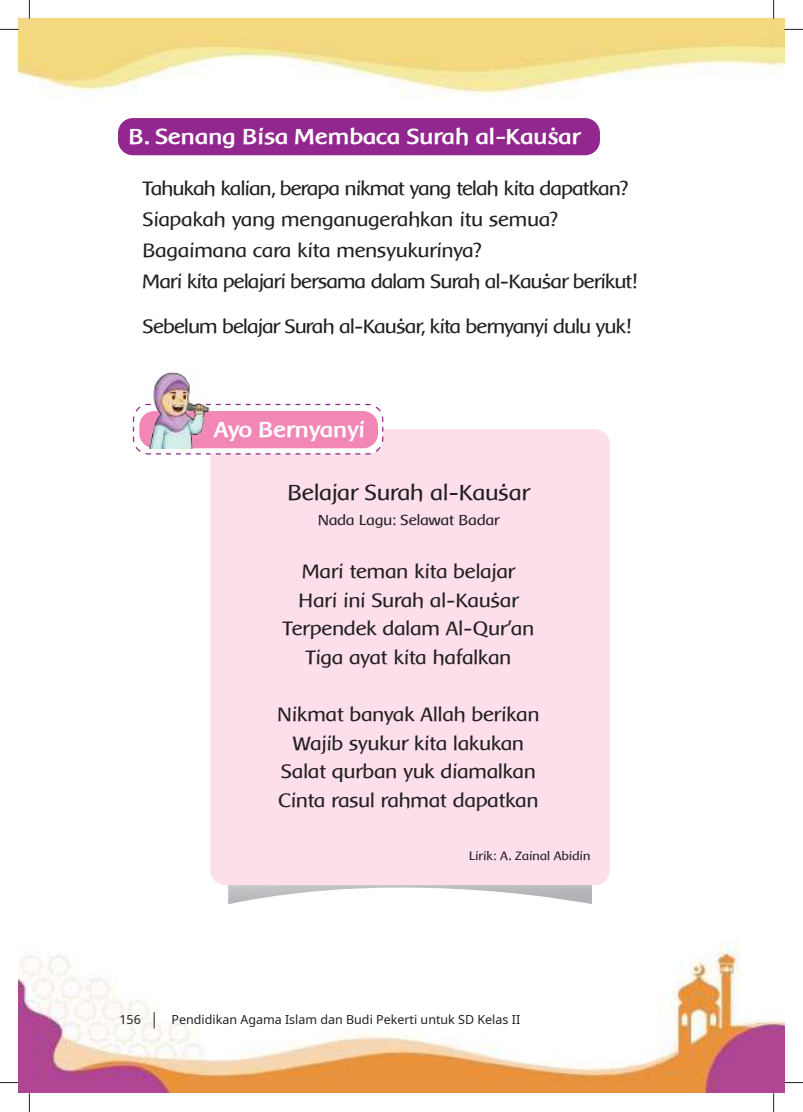
<style>
.page{position:relative;width:803px;height:1112px;background:#fff}
.page>*{position:absolute;margin:0;border:0;box-sizing:border-box;transform-origin:0 0}
.t1{font:700 22.5px "Baar Metanoia";color:#fff}
.t2{font:22.5px "Baar Metanoia";letter-spacing:-.02em;color:#231f20}
.t3{font:20px/28.5px "Baar Metanoia";letter-spacing:-.025em;color:#231f20;text-align:center}
.t4{font:20px "Baar Metanoia";letter-spacing:-.05em;color:#231f20}
.t5{font:15px "Baar Metanoia";letter-spacing:-.015em;color:#231f20}
.t6{font:12.5px "Noto Sans";color:#231f20}
.t7{font:12.5px "Baar Metanoia";letter-spacing:-.015em;color:#231f20}
.s1{font-family:"Cambria";font-size:23.75px}
</style>
<div class="page">
<img style="left:19px;top:19px;width:765px;height:1073px">
<svg style="left:154px;top:1011px;width:1px;height:17px"></svg>
<div style="left:118px;top:118px;width:482px;height:37px;background:#92278f;border-radius:15px"></div>
<svg style="left:228px;top:884px;width:364px;height:19px"></svg>
<div style="left:210px;top:429px;width:400px;height:455px;background:#fcdfeb;border-radius:15px"></div>
<svg style="left:132px;top:403px;width:252px;height:52px"></svg>
<div style="left:139px;top:411px;width:239px;height:37px;background:#f287b6;border-radius:15px"></div>
<img style="left:138px;top:368px;width:80px;height:80px">
<svg style="left:0;top:29px;width:19px;height:1px"></svg>
<svg style="left:784px;top:29px;width:19px;height:1px"></svg>
<svg style="left:0;top:1081px;width:19px;height:2px"></svg>
<svg style="left:784px;top:1081px;width:19px;height:2px"></svg>
<svg style="left:29px;top:0;width:1px;height:19px"></svg>
<svg style="left:29px;top:1092px;width:1px;height:19px"></svg>
<svg style="left:773px;top:0;width:1px;height:19px"></svg>
<svg style="left:773px;top:1092px;width:1px;height:19px"></svg>
<p class="t1" style="left:129px;top:124px;width:453px">B. Senang Bisa Membaca Surah al-Kau<span class="s1">ṡ</span>ar</p>
<p class="t3" style="left:143px;top:172px;width:496px;line-height:31px;text-align:left">Tahukah kalian, berapa nikmat yang telah kita dapatkan?<br>Siapakah yang menganugerahkan itu semua?<br>Bagaimana cara kita mensyukurinya?<br>Mari kita pelajari bersama dalam Surah al-Kau+ar berikut!</p>
<p class="t4" style="left:143px;top:315px;width:490px">Sebelum belajar Surah al-Kau+ar, kita bernyanyi dulu yuk!</p>
<p class="t1" style="left:214px;top:417px;width:153px">Ayo Bernyanyi</p>
<p class="t2" style="left:288px;top:480px;width:244px">Belajar Surah al-Kau+ar</p>
<p class="t5" style="left:318px;top:511px;width:183px">Nada Lagu: Selawat Badar</p>
<p class="t3" style="left:283px;top:557px;width:253px">Mari teman kita belajar<br>Hari ini Surah al-Kau+ar<br>Terpendek dalam Al-Qur’an<br>Tiga ayat kita hafalkan</p>
<p class="t3" style="left:278px;top:700px;width:264px">Nikmat banyak Allah berikan<br>Wajib syukur kita lakukan<br>Salat qurban yuk diamalkan<br>Cinta rasul rahmat dapatkan</p>
<p class="t7" style="left:469px;top:849px;width:123px">Lirik: A. Zainal Abidin</p>
<p class="t6" style="left:119px;top:1013px;width:23px">156</p>
<p class="t6" style="left:172px;top:1013px;width:350px">Pendidikan Agama Islam dan Budi Pekerti untuk SD Kelas II</p>
</div>
